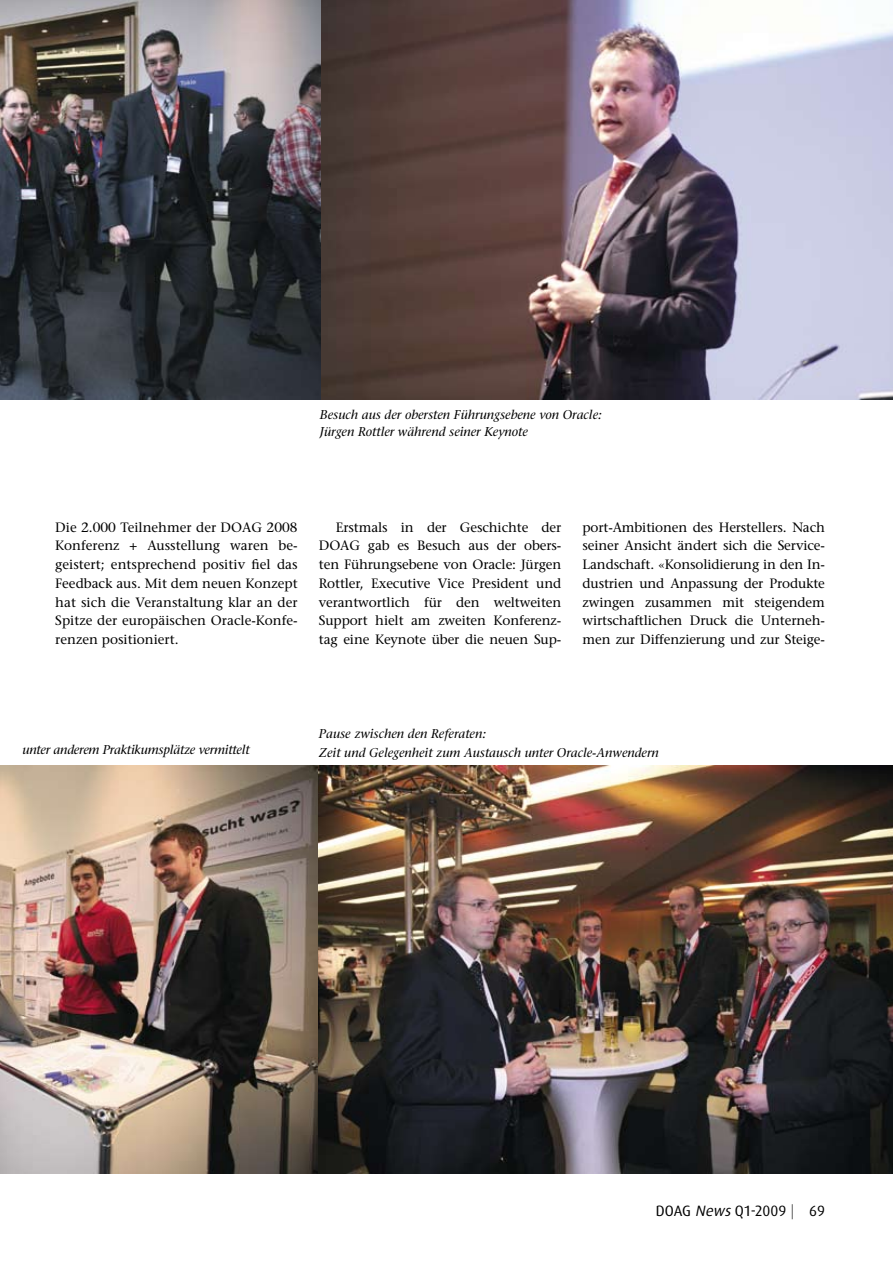
<style>
.page{position:relative;width:893px;height:1263px;background:#fff}
.page>*{position:absolute;margin:0;border:0;box-sizing:border-box;transform-origin:0 0}
.t1{font:15px "Dax";letter-spacing:-.005em;color:#000}
.t2{font:500 13.5px/18.8px "Stone Serif Std";letter-spacing:-.01em;color:#000;text-align:justify}
.t3{font:italic 500 12.75px/18.8px "Stone Serif Std";color:#000}
.s1{font-style:italic}
.s2{color:#636363}
</style>
<div class="page">
<img style="left:0;top:0;width:893px;height:400px">
<img style="left:0;top:765px;width:319px;height:409px">
<img style="left:319px;top:765px;width:574px;height:409px">
<p class="t3" style="left:320px;top:407px;width:283px;line-height:16.5px">Besuch aus der obersten Führungsebene von Oracle:<br>Jürgen Rottler während seiner Keynote</p>
<p class="t2" style="left:55px;top:518px;width:244px">Die 2.000 Teilnehmer der DOAG 2008<br>Konferenz + Ausstellung waren be&shy;geistert; entsprechend positiv fiel das Feedback aus. Mit dem neuen Konzept hat sich die Veranstaltung klar an der Spitze der europäischen Oracle-Konfe&shy;renzen positioniert.</p>
<p class="t2" style="left:319px;top:518px;width:244px;text-indent:17px">Erstmals in der Geschichte der DOAG gab es Besuch aus der obers&shy;ten Führungsebene von Oracle: Jürgen Rottler, Executive Vice President und verantwortlich für den weltweiten Support hielt am zweiten Konferenz&shy;tag eine Keynote über die neuen Sup-</p>
<p class="t2" style="left:583px;top:518px;width:244px">port-Ambitionen des Herstellers. Nach seiner Ansicht ändert sich die Service-Landschaft. «Konsolidierung in den In&shy;dustrien und Anpassung der Produkte zwingen zusammen mit steigendem wirtschaftlichen Druck die Unterneh&shy;men zur Diffenzierung und zur Steige-</p>
<p class="t3" style="left:22px;top:741px;width:229px">unter anderem Praktikumsplätze vermittelt</p>
<p class="t3" style="left:319px;top:724px;width:341px">Pause zwischen den Referaten:<br>Zeit und Gelegenheit zum Austausch unter Oracle-Anwendern</p>
<p class="t1" style="left:656px;top:1203px;width:171px">DOAG <span class="s1">News</span>Q1-2009 <span class="s2">|</span> 69</p>
</div>
